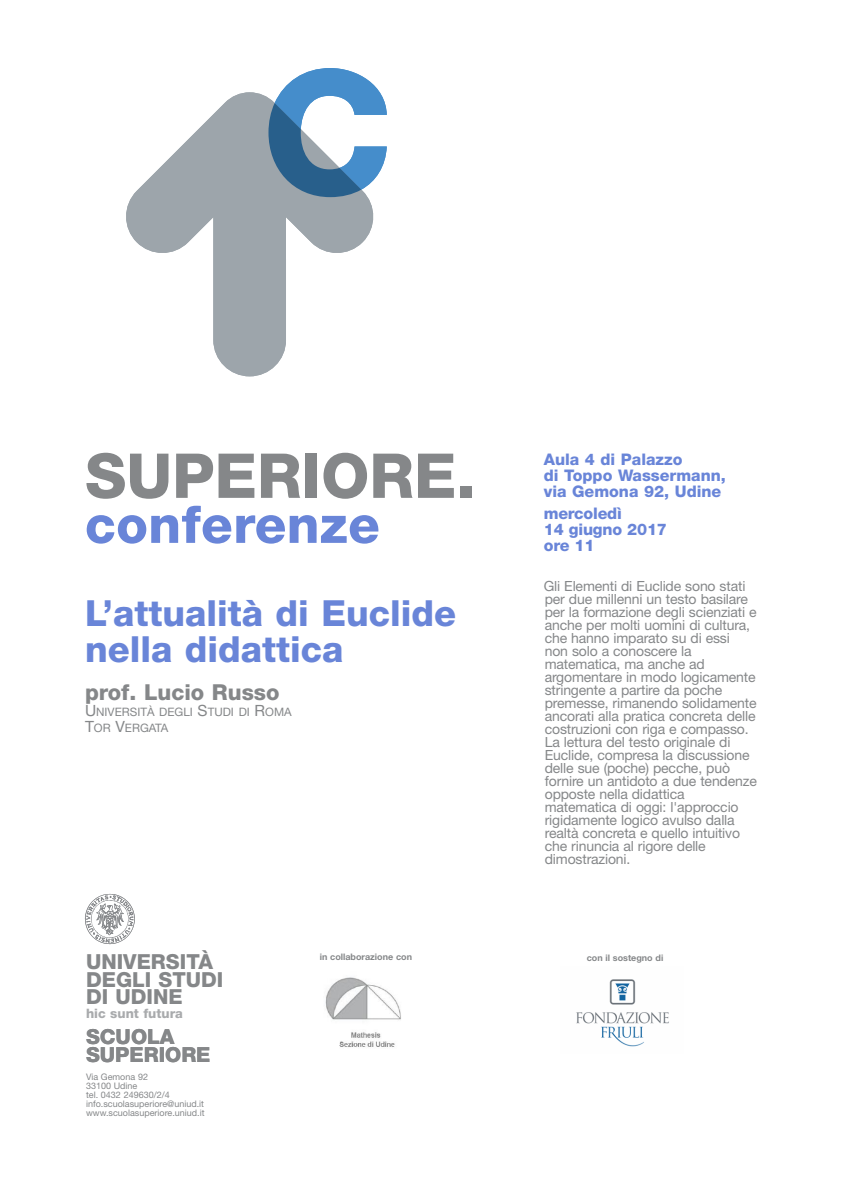
<style>
.page{position:relative;width:842px;height:1191px;background:#fff}
.page>*{position:absolute;margin:0;border:0;box-sizing:border-box;transform-origin:0 0}
.t1{font:800 61.9px "Helvetica Neue";color:#858789}
.t2{font:800 52px "Helvetica Neue";letter-spacing:.005em;color:#6985d8}
.t3{font:800 36px/36px "Helvetica Neue";color:#6985d8}
.t4{font:800 22px "Helvetica Neue";color:#858789}
.t5{font:800 20.7px/17.5px "Helvetica Neue";color:#858789}
.t6{font:800 16px/16px "Helvetica Neue";color:#6985d8}
.t7{font:14px/13px "Helvetica Neue";letter-spacing:-.01em;color:#858789}
.t8{font:800 13px "Helvetica Neue";color:#a9abad}
.t9{font:11.6px/16px "Helvetica Neue";color:#858789}
.t10{font:9px/9px "Helvetica Neue";color:#858789}
.t11{font:700 9px "Helvetica Neue";color:#858789}
.s1{font-size:15.5px}
</style>
<div class="page">
<img style="left:85px;top:893px;width:50px;height:52px">
<svg style="left:126px;top:92px;width:248px;height:284px"></svg>
<svg style="left:268px;top:68px;width:119px;height:129px"></svg>
<img style="left:325px;top:977px;width:76px;height:70px">
<img style="left:576px;top:979px;width:93px;height:68px">
<h1 class="t1" style="left:85px;top:453px;width:392px">SUPERIORE.</h1>
<h2 class="t2" style="left:85px;top:506px;width:296px">conferenze</h2>
<h3 class="t3" style="left:85px;top:598px;width:373px">L’attualità di Euclide nella didattica</h3>
<h3 class="t4" style="left:85px;top:684px;width:196px">prof. Lucio Russo</h3>
<p class="t9" style="left:85px;top:704px;width:208px"><span class="s1">U</span>NIVERSITÀ DEGLI <span class="s1">S</span>TUDI DI <span class="s1">R</span>OMA<br><span class="s1">T</span>OR <span class="s1">V</span>ERGATA</p>
<h3 class="t5" style="left:86px;top:955px;width:139px">UNIVERSITÀ<br>DEGLI STUDI<br>DI UDINE</h3>
<p class="t8" style="left:86px;top:1009px;width:98px">hic sunt futura</p>
<h3 class="t5" style="left:86px;top:1029px;width:126px">SCUOLA<br>SUPERIORE</h3>
<p class="t10" style="left:86px;top:1072px;width:120px">Via Gemona 92<br>33100 Udine<br>tel. 0432 249630/2/4 info.scuolasuperiore@uniud.it www.scuolasuperiore.uniud.it</p>
<p class="t11" style="left:320px;top:953px;width:94px">in collaborazione con</p>
<p class="t6" style="left:544px;top:453px;width:184px">Aula 4 di Palazzo<br>di Toppo Wassermann, via Gemona 92, Udine</p>
<p class="t6" style="left:544px;top:506px;width:125px">mercoledì<br>14 giugno 2017 ore 11</p>
<p class="t7" style="left:544px;top:581px;width:215px">Gli Elementi di Euclide sono stati per due millenni un testo basilare per la formazione degli scienziati e anche per molti uomini di cultura, che hanno imparato su di essi<br>non solo a conoscere la matematica, ma anche ad argomentare in modo logicamente stringente a partire da poche premesse, rimanendo solidamente ancorati alla pratica concreta delle costruzioni con riga e compasso.<br>La lettura del testo originale di<br>Euclide, compresa la discussione delle sue (poche) pecche, può fornire un antidoto a due tendenze opposte nella didattica matematica di oggi: l'approccio rigidamente logico avulso dalla realtà concreta e quello intuitivo che rinuncia al rigore delle dimostrazioni.</p>
<p class="t11" style="left:587px;top:955px;width:78px">con il sostegno di</p>
</div>
